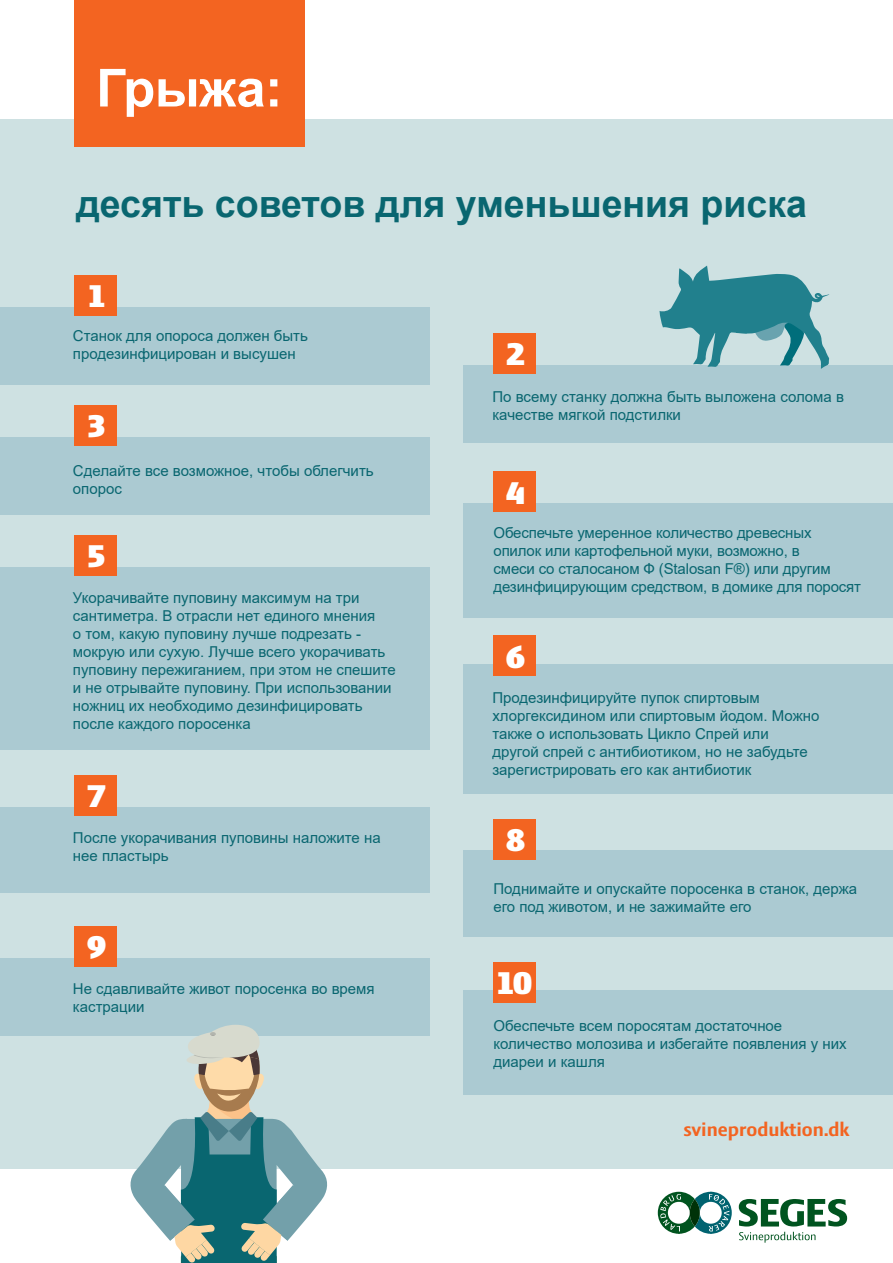
<style>
.page{position:relative;width:893px;height:1263px;background:#fff}
.page>*{position:absolute;margin:0;border:0;box-sizing:border-box;transform-origin:0 0}
.t1{font:700 52.5px "Arial";letter-spacing:-.01em;color:#fff}
.t2{font:700 37.5px "Arial";color:#096670}
.t3{font:34.35px "LF Press Sans Poster";color:#fff}
.t4{font:700 21px "LF Press Sans";color:#f36421}
.t5{font:15px/18px "Arial";color:#096670}
</style>
<div class="page">
<div style="left:0;top:119px;width:893px;height:1049px;background:#cee1e2"></div>
<div style="left:0;top:307px;width:429px;height:78px;background:#abcad2"></div>
<div style="left:0;top:437px;width:429px;height:77px;background:#abcad2"></div>
<div style="left:0;top:958px;width:429px;height:77px;background:#abcad2"></div>
<div style="left:0;top:807px;width:429px;height:85px;background:#abcad2"></div>
<div style="left:0;top:567px;width:429px;height:182px;background:#abcad2"></div>
<div style="left:463px;top:365px;width:430px;height:78px;background:#abcad2"></div>
<div style="left:463px;top:504px;width:430px;height:114px;background:#abcad2"></div>
<div style="left:463px;top:990px;width:430px;height:105px;background:#abcad2"></div>
<div style="left:463px;top:851px;width:430px;height:86px;background:#abcad2"></div>
<div style="left:463px;top:664px;width:430px;height:130px;background:#abcad2"></div>
<svg style="left:658px;top:1192px;width:74px;height:42px"></svg>
<svg style="left:739px;top:1199px;width:108px;height:27px"></svg>
<svg style="left:739px;top:1232px;width:76px;height:11px"></svg>
<div style="left:74px;top:0;width:231px;height:147px;background:#f36421"></div>
<div style="left:74px;top:275px;width:43px;height:41px;background:#f36421"></div>
<div style="left:74px;top:405px;width:43px;height:40px;background:#f36421"></div>
<div style="left:74px;top:926px;width:43px;height:40px;background:#f36421"></div>
<div style="left:74px;top:775px;width:43px;height:41px;background:#f36421"></div>
<div style="left:74px;top:535px;width:43px;height:40px;background:#f36421"></div>
<div style="left:493px;top:333px;width:43px;height:41px;background:#f36421"></div>
<div style="left:493px;top:471px;width:43px;height:41px;background:#f36421"></div>
<div style="left:493px;top:962px;width:43px;height:40px;background:#f36421"></div>
<div style="left:493px;top:819px;width:43px;height:40px;background:#f36421"></div>
<div style="left:493px;top:635px;width:43px;height:41px;background:#f36421"></div>
<svg style="left:128px;top:1025px;width:201px;height:238px"></svg>
<svg style="left:659px;top:266px;width:171px;height:103px"></svg>
<p class="t1" style="left:96px;top:51px;width:188px">Грыжа:</p>
<p class="t2" style="left:76px;top:177px;width:732px">десять советов для уменьшения риска</p>
<p class="t3" style="left:87px;top:276px;width:20px">1</p>
<p class="t5" style="left:73px;top:327px;width:236px">Станок для опороса должен быть продезинфицирован и высушен</p>
<p class="t3" style="left:87px;top:406px;width:20px">3</p>
<p class="t5" style="left:73px;top:461px;width:302px">Сделайте все возможное, чтобы облегчить опорос</p>
<p class="t3" style="left:87px;top:536px;width:20px">5</p>
<p class="t5" style="left:73px;top:589px;width:324px">Укорачивайте пуповину максимум на три сантиметра. В отрасли нет единого мнения<br>о том, какую пуповину лучше подрезать - мокрую или сухую. Лучше всего укорачивать пуповину пережиганием, при этом не спешите и не отрывайте пуповину. При использовании ножниц их необходимо дезинфицировать после каждого поросенка</p>
<p class="t3" style="left:87px;top:776px;width:20px">7</p>
<p class="t5" style="left:73px;top:828px;width:309px">После укорачивания пуповины наложите на нее пластырь</p>
<p class="t3" style="left:87px;top:927px;width:20px">9</p>
<p class="t5" style="left:73px;top:980px;width:303px">Не сдавливайте живот поросенка во время кастрации</p>
<p class="t3" style="left:506px;top:335px;width:20px">2</p>
<p class="t5" style="left:492px;top:388px;width:353px">По всему станку должна быть выложена солома в качестве мягкой подстилки</p>
<p class="t3" style="left:506px;top:473px;width:20px">4</p>
<p class="t5" style="left:493px;top:523px;width:369px">Обеспечьте умеренное количество древесных опилок или картофельной муки, возможно, в<br>смеси со сталосаном Ф (Stalosan F®) или другим дезинфицирующим средством, в домике для поросят</p>
<p class="t3" style="left:506px;top:637px;width:20px">6</p>
<p class="t5" style="left:492px;top:688px;width:329px">Продезинфицируйте пупок спиртовым хлоргексидином или спиртовым йодом. Можно также о использовать Цикло Спрей или<br>другой спрей с антибиотиком, но не забудьте зарегистрировать его как антибиотик</p>
<p class="t3" style="left:506px;top:820px;width:20px">8</p>
<p class="t5" style="left:493px;top:879px;width:365px">Поднимайте и опускайте поросенка в станок, держа его под животом, и не зажимайте его</p>
<p class="t3" style="left:496px;top:963px;width:38px">10</p>
<p class="t5" style="left:493px;top:1016px;width:355px">Обеспечьте всем поросятам достаточное количество молозива и избегайте появления у них диареи и кашля</p>
<p class="t4" style="left:684px;top:1117px;width:167px">svineproduktion.dk</p>
</div>
